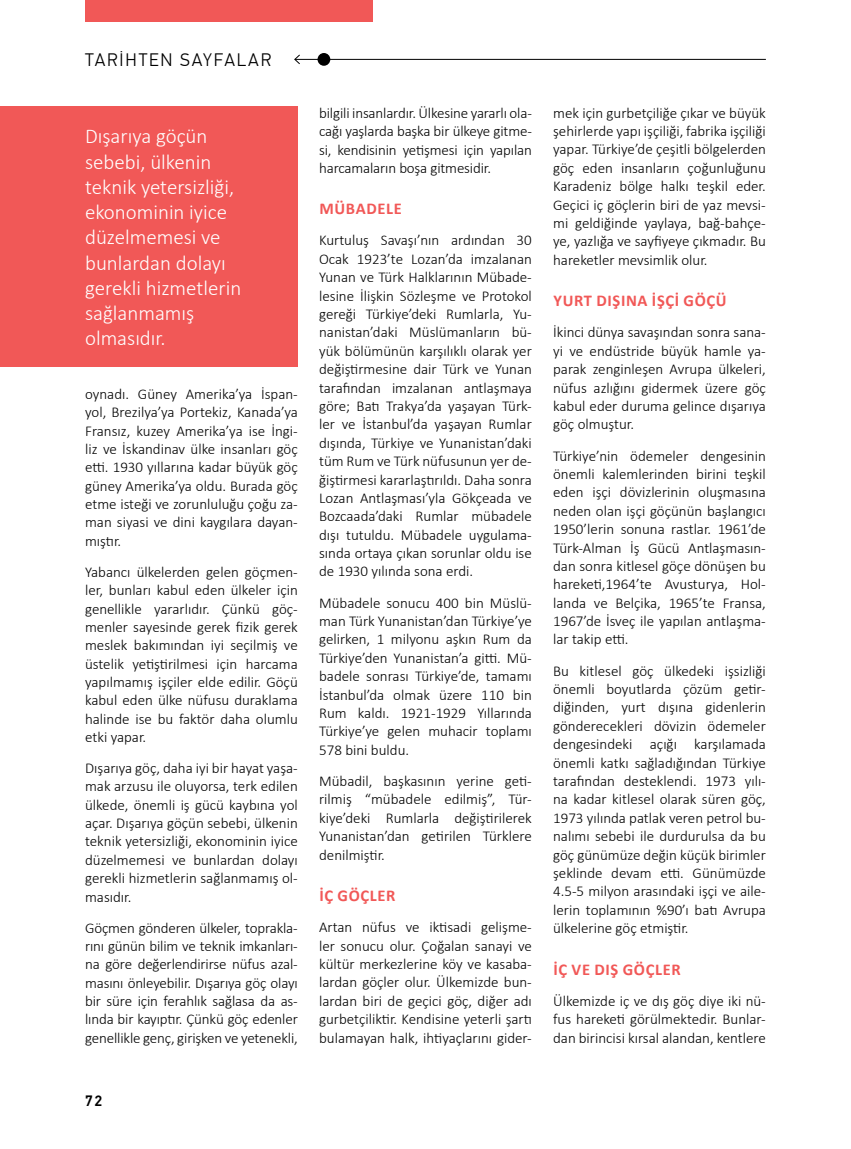
<style>
.page{position:relative;width:851px;height:1149px;background:#fff}
.page>*{position:absolute;margin:0;border:0;box-sizing:border-box;transform-origin:0 0}
.t1{font:300 21px/25.2px "Calibri";color:#fff}
.t2{font:300 18px "PF Din Text Pro";letter-spacing:.1em;color:#000}
.t3{font:700 16.5px "Calibri";letter-spacing:.04em;color:#f15857}
.t4{font:300 15px/18.3px "Calibri";color:#000;text-align:justify}
.t5{font:500 15px "PF Din Text Pro";color:#000}
</style>
<div class="page">
<div style="left:85px;top:0;width:288px;height:21px;background:#f15857"></div>
<div style="left:317px;top:53px;width:13px;height:13px;background:#000;border-radius:50%"></div>
<hr style="left:295px;top:59px;width:470px;height:1px;background:#000">
<svg style="left:294px;top:54px;width:6px;height:10px"></svg>
<div style="left:0;top:106px;width:298px;height:260px;background:#f15857"></div>
<p class="t2" style="left:85px;top:50px;width:188px">TARİHTEN SAYFALAR</p>
<h1 class="t1" style="left:85px;top:124px;width:158px">Dışarıya göçün sebebi, ülkenin teknik yetersizliği, ekonominin iyice düzelmemesi ve bunlardan dolayı gerekli hizmetlerin sağlanmamış olmasıdır.</h1>
<p class="t4" style="left:85px;top:384px;width:214px">oynadı. Güney Amerika’ya İspan&shy;yol, Brezilya’ya Portekiz, Kanada’ya Fransız, kuzey Amerika’ya ise İngi&shy;liz ve İskandinav ülke insanları göç etti. 1930 yıllarına kadar büyük göç güney Amerika’ya oldu. Burada göç etme isteği ve zorunluluğu çoğu za&shy;man siyasi ve dini kaygılara dayan&shy;mıştır.</p>
<p class="t4" style="left:85px;top:562px;width:214px">Yabancı ülkelerden gelen göçmen&shy;ler, bunları kabul eden ülkeler için genellikle yararlıdır. Çünkü göç&shy;menler sayesinde gerek fizik gerek meslek bakımından iyi seçilmiş ve üstelik yetiştirilmesi için harcama yapılmamış işçiler elde edilir. Göçü kabul eden ülke nüfusu duraklama halinde ise bu faktör daha olumlu etki yapar.</p>
<p class="t4" style="left:85px;top:758px;width:214px">Dışarıya göç, daha iyi bir hayat yaşa&shy;mak arzusu ile oluyorsa, terk edilen ülkede, önemli iş gücü kaybına yol açar. Dışarıya göçün sebebi, ülkenin teknik yetersizliği, ekonominin iyice düzelmemesi ve bunlardan dolayı gerekli hizmetlerin sağlanmamış ol&shy;masıdır.</p>
<p class="t4" style="left:85px;top:918px;width:214px">Göçmen gönderen ülkeler, toprakla&shy;rını günün bilim ve teknik imkanları&shy;na göre değerlendirirse nüfus azal&shy;masını önleyebilir. Dışarıya göç olayı bir süre için ferahlık sağlasa da as&shy;lında bir kayıptır. Çünkü göç edenler genellikle genç, girişken ve yetenekli,</p>
<p class="t5" style="left:85px;top:1091px;width:19px">72</p>
<p class="t4" style="left:319px;top:103px;width:214px">bilgili insanlardır. Ülkesine yararlı ola&shy;cağı yaşlarda başka bir ülkeye gitme&shy;si, kendisinin yetişmesi için yapılan harcamaların boşa gitmesidir.</p>
<p class="t3" style="left:319px;top:197px;width:84px">MÜBADELE</p>
<p class="t4" style="left:319px;top:231px;width:214px">Kurtuluş Savaşı’nın ardından 30<br>Ocak 1923’te Lozan’da imzalanan Yunan ve Türk Halklarının Mübade&shy;lesine İlişkin Sözleşme ve Protokol gereği Türkiye’deki Rumlarla, Yu&shy;nanistan’daki Müslümanların bü&shy;yük bölümünün karşılıklı olarak yer değiştirmesine dair Türk ve Yunan tarafından imzalanan antlaşmaya göre; Batı Trakya’da yaşayan Türk&shy;ler ve İstanbul’da yaşayan Rumlar dışında, Türkiye ve Yunanistan’daki tüm Rum ve Türk nüfusunun yer de&shy;ğiştirmesi kararlaştırıldı. Daha sonra Lozan Antlaşması’yla Gökçeada ve Bozcaada’daki Rumlar mübadele dışı tutuldu. Mübadele uygulama&shy;sında ortaya çıkan sorunlar oldu ise de 1930 yılında sona erdi.</p>
<p class="t4" style="left:319px;top:593px;width:214px">Mübadele sonucu 400 bin Müslü&shy;man Türk Yunanistan’dan Türkiye’ye gelirken, 1 milyonu aşkın Rum da Türkiye’den Yunanistan’a gitti. Mü&shy;badele sonrası Türkiye’de, tamamı İstanbul’da olmak üzere 110 bin Rum kaldı. 1921-1929 Yıllarında Türkiye’ye gelen muhacir toplamı 578 bini buldu.</p>
<p class="t4" style="left:319px;top:771px;width:214px">Mübadil, başkasının yerine geti&shy;rilmiş “mübadele edilmiş”, Tür&shy;kiye’deki Rumlarla değiştirilerek Yunanistan’dan getirilen Türklere denilmiştir.</p>
<p class="t3" style="left:319px;top:883px;width:78px">İÇ GÖÇLER</p>
<p class="t4" style="left:319px;top:917px;width:214px">Artan nüfus ve iktisadi gelişme&shy;ler sonucu olur. Çoğalan sanayi ve kültür merkezlerine köy ve kasaba&shy;lardan göçler olur. Ülkemizde bun&shy;lardan biri de geçici göç, diğer adı gurbetçiliktir. Kendisine yeterli şartı bulamayan halk, ihtiyaçlarını gider-</p>
<p class="t4" style="left:553px;top:103px;width:214px">mek için gurbetçiliğe çıkar ve büyük şehirlerde yapı işçiliği, fabrika işçiliği yapar. Türkiye’de çeşitli bölgelerden göç eden insanların çoğunluğunu Karadeniz bölge halkı teşkil eder.<br>Geçici iç göçlerin biri de yaz mevsi&shy;mi geldiğinde yaylaya, bağ-bahçe&shy;ye, yazlığa ve sayfiyeye çıkmadır. Bu hareketler mevsimlik olur.</p>
<p class="t3" style="left:553px;top:289px;width:175px">YURT DIŞINA İŞÇİ GÖÇÜ</p>
<p class="t4" style="left:553px;top:323px;width:214px">İkinci dünya savaşından sonra sana&shy;yi ve endüstride büyük hamle ya&shy;parak zenginleşen Avrupa ülkeleri, nüfus azlığını gidermek üzere göç kabul eder duruma gelince dışarıya göç olmuştur.</p>
<p class="t4" style="left:553px;top:446px;width:214px">Türkiye’nin ödemeler dengesinin önemli kalemlerinden birini teşkil eden işçi dövizlerinin oluşmasına neden olan işçi göçünün başlangıcı 1950’lerin sonuna rastlar. 1961’de Türk-Alman İş Gücü Antlaşmasın&shy;dan sonra kitlesel göçe dönüşen bu hareketi,1964’te Avusturya, Hol&shy;landa ve Belçika, 1965’te Fransa, 1967’de İsveç ile yapılan antlaşma&shy;lar takip etti.</p>
<p class="t4" style="left:553px;top:661px;width:214px">Bu kitlesel göç ülkedeki işsizliği önemli boyutlarda çözüm getir&shy;diğinden, yurt dışına gidenlerin gönderecekleri dövizin ödemeler dengesindeki açığı karşılamada önemli katkı sağladığından Türkiye tarafından desteklendi. 1973 yılı&shy;na kadar kitlesel olarak süren göç, 1973 yılında patlak veren petrol bu&shy;nalımı sebebi ile durdurulsa da bu göç günümüze değin küçük birimler şeklinde devam etti. Günümüzde 4.5-5 milyon arasındaki işçi ve aile&shy;lerin toplamının %90’ı batı Avrupa ülkelerine göç etmiştir.</p>
<p class="t3" style="left:553px;top:957px;width:129px">İÇ ve DIŞ GÖÇLER</p>
<p class="t4" style="left:553px;top:991px;width:214px">Ülkemizde iç ve dış göç diye iki nü&shy;fus hareketi görülmektedir. Bunlar&shy;dan birincisi kırsal alandan, kentlere</p>
</div>
